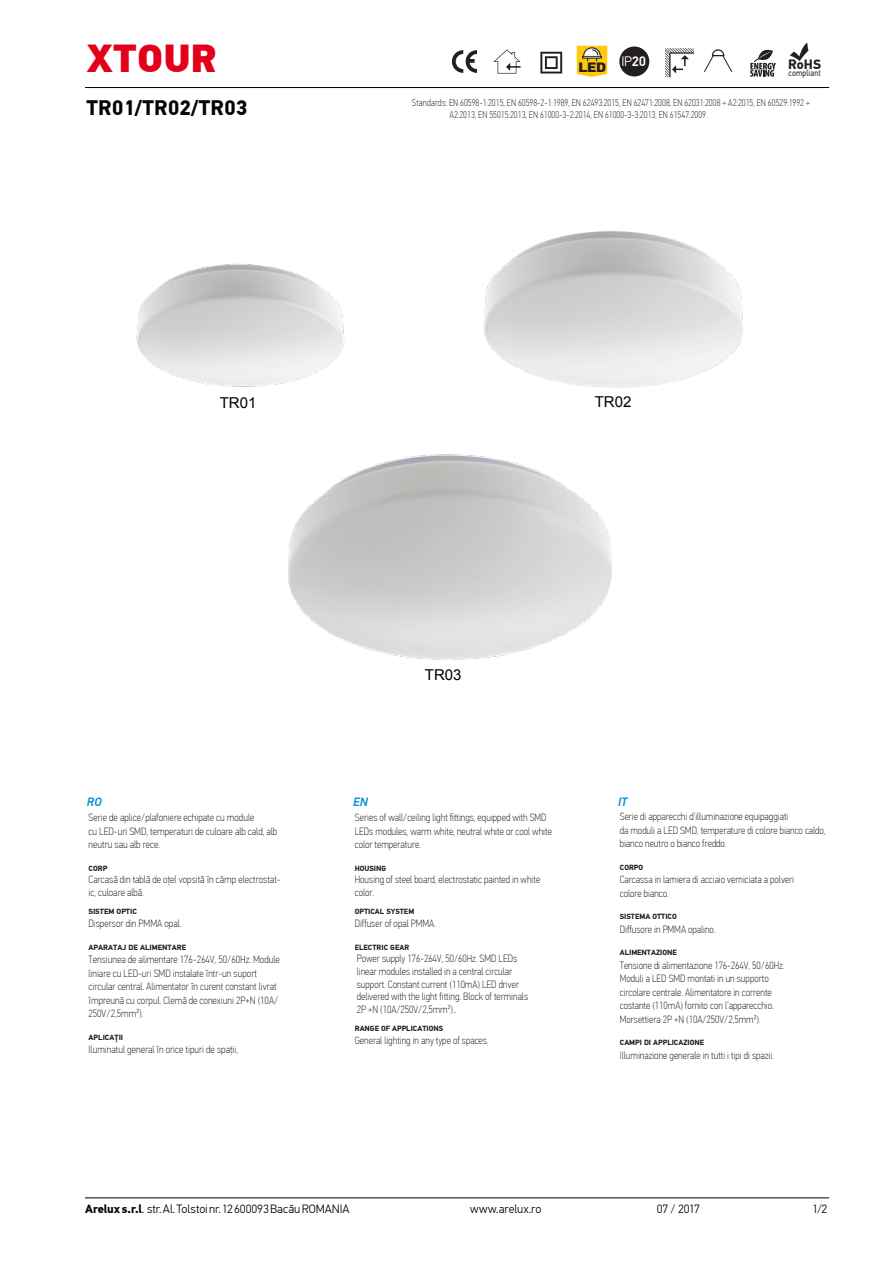
<style>
.page{position:relative;width:893px;height:1263px;background:#fff}
.page>*{position:absolute;margin:0;border:0;box-sizing:border-box;transform-origin:0 0}
.t1{font:900 39px "PF Din Text Pro";color:#e2001a}
.t2{font:700 21px "PF Din Text Pro";color:#050503}
.t3{font:15px "Arial";color:#000}
.t4{font:900 13.5px "PF Din Text Pro";color:#231f20;scale:1.09 1}
.t5{font:700 13.5px "PF Din Text Pro";color:#231f20}
.t6{font:300 12px "PF Din Text Pro";color:#000}
.t7{font:italic 500 12px "PF Din Text Pro";color:#008fd5}
.t8{font:100 10.5px/13.5px "PF Din Text Cond Pro";color:#231f20}
.t9{font:100 9.75px/11.7px "PF Din Text Cond Pro";letter-spacing:.005em;color:#231f20;scale:.95 1}
.t10{font:9px "PF Din Text Pro";letter-spacing:.025em;color:#231f20;scale:.85 1}
.t11{font:700 7.5px "PF Din Text Pro";color:#231f20}
.s1{font-weight:700}
</style>
<div class="page">
<hr style="left:85px;top:1197px;width:744px;height:1px;background:#000">
<hr style="left:85px;top:87px;width:744px;height:1px;background:#000">
<svg style="left:452px;top:50px;width:25px;height:23px"></svg>
<svg style="left:493px;top:49px;width:28px;height:25px"></svg>
<svg style="left:577px;top:46px;width:30px;height:31px"></svg>
<div style="left:619px;top:47px;width:30px;height:29px;background:#231f20;border-radius:50%"></div>
<svg style="left:704px;top:49px;width:29px;height:23px"></svg>
<svg style="left:750px;top:49px;width:26px;height:28px"></svg>
<svg style="left:790px;top:43px;width:18px;height:18px"></svg>
<svg style="left:665px;top:48px;width:29px;height:29px"></svg>
<img style="left:483px;top:231px;width:260px;height:157px">
<img style="left:288px;top:454px;width:324px;height:206px">
<img style="left:136px;top:263px;width:209px;height:124px">
<svg style="left:540px;top:52px;width:22px;height:22px"></svg>
<h1 class="t1" style="left:86px;top:33px;width:132px">XTOUR</h1>
<h2 class="t2" style="left:86px;top:97px;width:162px">TR01/TR02/TR03</h2>
<p class="t4" style="left:578px;top:58px;width:64px">LED <sup>IP</sup><sup>20</sup></p>
<p class="t5" style="left:788px;top:56px;width:35px">RoHS</p>
<p class="t10" style="left:788px;top:68px;width:39px">compliant</p>
<p class="t9" style="left:450px;top:97px;width:381px;text-indent:-38px">Standards: EN 60598-1:2015, EN 60598-2-1:1989, EN 62493:2015, EN 62471:2008, EN 62031:2008 + A2:2015, EN 60529:1992 +<br>A2:2013, EN 55015:2013, EN 61000-3-2:2014, EN 61000-3-3:2013, EN 61547:2009.</p>
<h3 class="t3" style="left:220px;top:395px;width:38px">TR01</h3>
<h3 class="t3" style="left:595px;top:394px;width:38px">TR02</h3>
<h3 class="t3" style="left:425px;top:667px;width:38px">TR03</h3>
<p class="t7" style="left:87px;top:794px;width:16px">RO</p>
<p class="t7" style="left:353px;top:794px;width:16px">EN</p>
<p class="t7" style="left:618px;top:794px;width:11px">IT</p>
<p class="t8" style="left:89px;top:811px;width:190px">Serie de aplice/plafoniere echipate cu module<br>cu LED-uri SMD, temperaturi de culoare alb cald, alb neutru sau alb rece.</p>
<p class="t11" style="left:89px;top:863px;width:20px">CORP</p>
<p class="t8" style="left:89px;top:873px;width:194px;line-height:12.6px">Carcasă din tablă de oţel vopsită în câmp electrostat&shy;ic, culoare albă.</p>
<p class="t11" style="left:89px;top:907px;width:50px">SISTEM OPTIC</p>
<p class="t8" style="left:89px;top:917px;width:94px">Dispersor din PMMA opal.</p>
<p class="t11" style="left:89px;top:943px;width:99px">APARATAJ DE ALIMENTARE</p>
<p class="t8" style="left:89px;top:953px;width:193px">Tensiunea de alimentare 176-264V, 50/60Hz. Module liniare cu LED-uri SMD instalate într-un suport circular central. Alimentator în curent constant livrat împreună cu corpul. Clemă de conexiuni 2P+N (10A/ 250V/2,5mm²).</p>
<p class="t11" style="left:89px;top:1033px;width:36px">APLICAŢII</p>
<p class="t8" style="left:89px;top:1043px;width:151px">Iluminatul general în orice tipuri de spaţii,</p>
<p class="t8" style="left:355px;top:811px;width:199px">Series of wall/ceiling light fittings, equipped with SMD<br>LEDs modules, warm white, neutral white or cool white color temperature.</p>
<p class="t11" style="left:355px;top:863px;width:33px">HOUSING</p>
<p class="t8" style="left:355px;top:873px;width:187px;line-height:12.6px">Housing of steel board, electrostatic painted in white color.</p>
<p class="t11" style="left:355px;top:907px;width:61px">OPTICAL SYSTEM</p>
<p class="t8" style="left:355px;top:917px;width:83px">Diffuser of opal PMMA.</p>
<p class="t11" style="left:355px;top:943px;width:56px">ELECTRIC GEAR</p>
<p class="t8" style="left:357px;top:952px;width:173px;line-height:12.6px">Power supply 176-264V, 50/60Hz. SMD LEDs linear modules installed in a central circular support. Constant current (110mA) LED driver delivered with the light fitting. Block of terminals 2P +N (10A/250V/2,5mm²)..</p>
<p class="t11" style="left:355px;top:1024px;width:90px">RANGE OF APPLICATIONS</p>
<p class="t8" style="left:355px;top:1034px;width:135px">General lighting in any type of spaces.</p>
<p class="t8" style="left:620px;top:810px;width:207px">Serie di apparecchi d'illuminazione equipaggiati<br>da moduli a LED SMD, temperature di colore bianco caldo, bianco neutro o bianco freddo.</p>
<p class="t11" style="left:620px;top:863px;width:25px">CORPO</p>
<p class="t8" style="left:620px;top:873px;width:176px">Carcassa in lamiera di acciaio verniciata a polveri colore bianco.</p>
<p class="t11" style="left:620px;top:912px;width:58px">SISTEMA OTTICO</p>
<p class="t8" style="left:620px;top:922px;width:97px">Diffusore in PMMA opalino.</p>
<p class="t11" style="left:620px;top:948px;width:58px">ALIMENTAZIONE</p>
<p class="t8" style="left:620px;top:958px;width:166px">Tensione di alimentazione 176-264V, 50/60Hz.<br>Moduli a LED SMD montati in un supporto circolare centrale. Alimentatore in corrente costante (110mA) fornito con l’apparecchio.<br>Morsettiera 2P +N (10A/250V/2,5mm²).</p>
<p class="t11" style="left:620px;top:1038px;width:86px">CAMPI DI APPLICAZIONE</p>
<p class="t8" style="left:620px;top:1048px;width:156px">Illuminazione generale in tutti i tipi di spazii.</p>
<p class="t6" style="left:85px;top:1202px;width:266px"><span class="s1">Arelux s.r.l</span>. str. Al. Tolstoi nr. 12 600093 Bacău ROMANIA</p>
<p class="t6" style="left:470px;top:1202px;width:73px">www.arelux.ro</p>
<p class="t6" style="left:657px;top:1202px;width:45px">07 / 2017</p>
<p class="t6" style="left:812px;top:1202px;width:17px">1/2</p>
</div>
